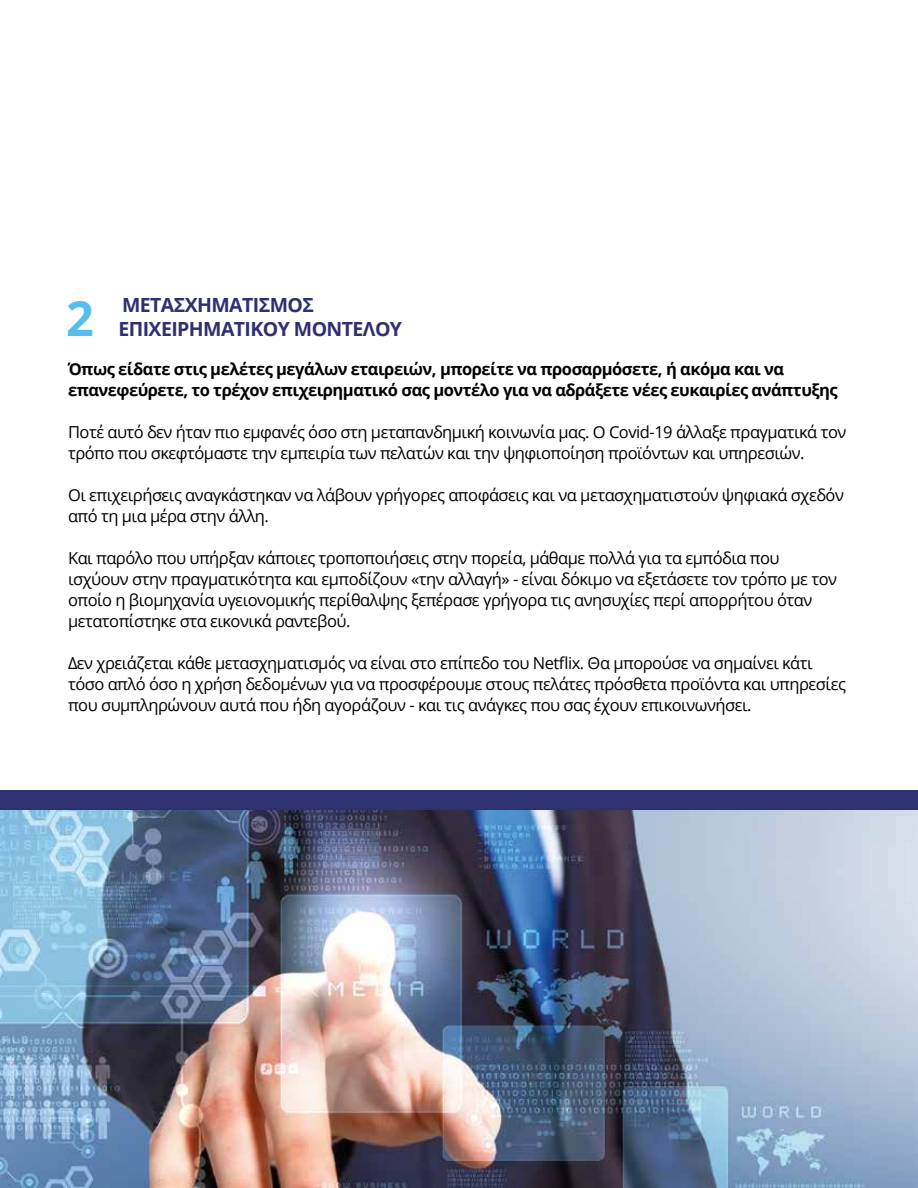
<style>
.page{position:relative;width:918px;height:1188px;background:#fff}
.page>*{position:absolute;margin:0;border:0;box-sizing:border-box;transform-origin:0 0}
.t1{font:700 48.6px "Open Sans";color:#56bded}
.t2{font:700 19.5px/23.4px "Open Sans";letter-spacing:-.03em;color:#2d3170}
.t3{font:16.5px/21px "Open Sans";letter-spacing:-.03em;color:#000}
.t4{font:700 16.5px/21px "Open Sans";letter-spacing:-.03em;color:#000}
</style>
<div class="page">
<img style="left:0;top:809px;width:918px;height:379px">
<div style="left:0;top:790px;width:918px;height:19px;background:#2d3170"></div>
<h1 class="t1" style="left:66px;top:284px;width:29px">2</h1>
<p class="t2" style="left:118px;top:293px;width:285px">ΜΕΤΑΣΧΗΜΑΤΙΣΜΟΣ<br>ΕΠΙΧΕΙΡΗΜΑΤΙΚΟΥ ΜΟΝΤΕΛΟΥ</p>
<p class="t4" style="left:68px;top:358px;width:771px">Όπως είδατε στις μελέτες μεγάλων εταιρειών, μπορείτε να προσαρμόσετε, ή ακόμα και να επανεφεύρετε, το τρέχον επιχειρηματικό σας μοντέλο για να αδράξετε νέες ευκαιρίες ανάπτυξης</p>
<p class="t3" style="left:68px;top:421px;width:780px">Ποτέ αυτό δεν ήταν πιο εμφανές όσο στη μεταπανδημική κοινωνία μας. Ο Covid-19 άλλαξε πραγματικά τον τρόπο που σκεφτόμαστε την εμπειρία των πελατών και την ψηφιοποίηση προϊόντων και υπηρεσιών.</p>
<p class="t3" style="left:68px;top:484px;width:777px">Οι επιχειρήσεις αναγκάστηκαν να λάβουν γρήγορες αποφάσεις και να μετασχηματιστούν ψηφιακά σχεδόν από τη μια μέρα στην άλλη.</p>
<p class="t3" style="left:68px;top:547px;width:771px">Και παρόλο που υπήρξαν κάποιες τροποποιήσεις στην πορεία, μάθαμε πολλά για τα εμπόδια που ισχύουν στην πραγματικότητα και εμποδίζουν «την αλλαγή» - είναι δόκιμο να εξετάσετε τον τρόπο με τον οποίο η βιομηχανία υγειονομικής περίθαλψης ξεπέρασε γρήγορα τις ανησυχίες περί απορρήτου όταν μετατοπίστηκε στα εικονικά ραντεβού.</p>
<p class="t3" style="left:68px;top:652px;width:779px">Δεν χρειάζεται κάθε μετασχηματισμός να είναι στο επίπεδο του Netflix. Θα μπορούσε να σημαίνει κάτι τόσο απλό όσο η χρήση δεδομένων για να προσφέρουμε στους πελάτες πρόσθετα προϊόντα και υπηρεσίες που συμπληρώνουν αυτά που ήδη αγοράζουν - και τις ανάγκες που σας έχουν επικοινωνήσει.</p>
</div>
